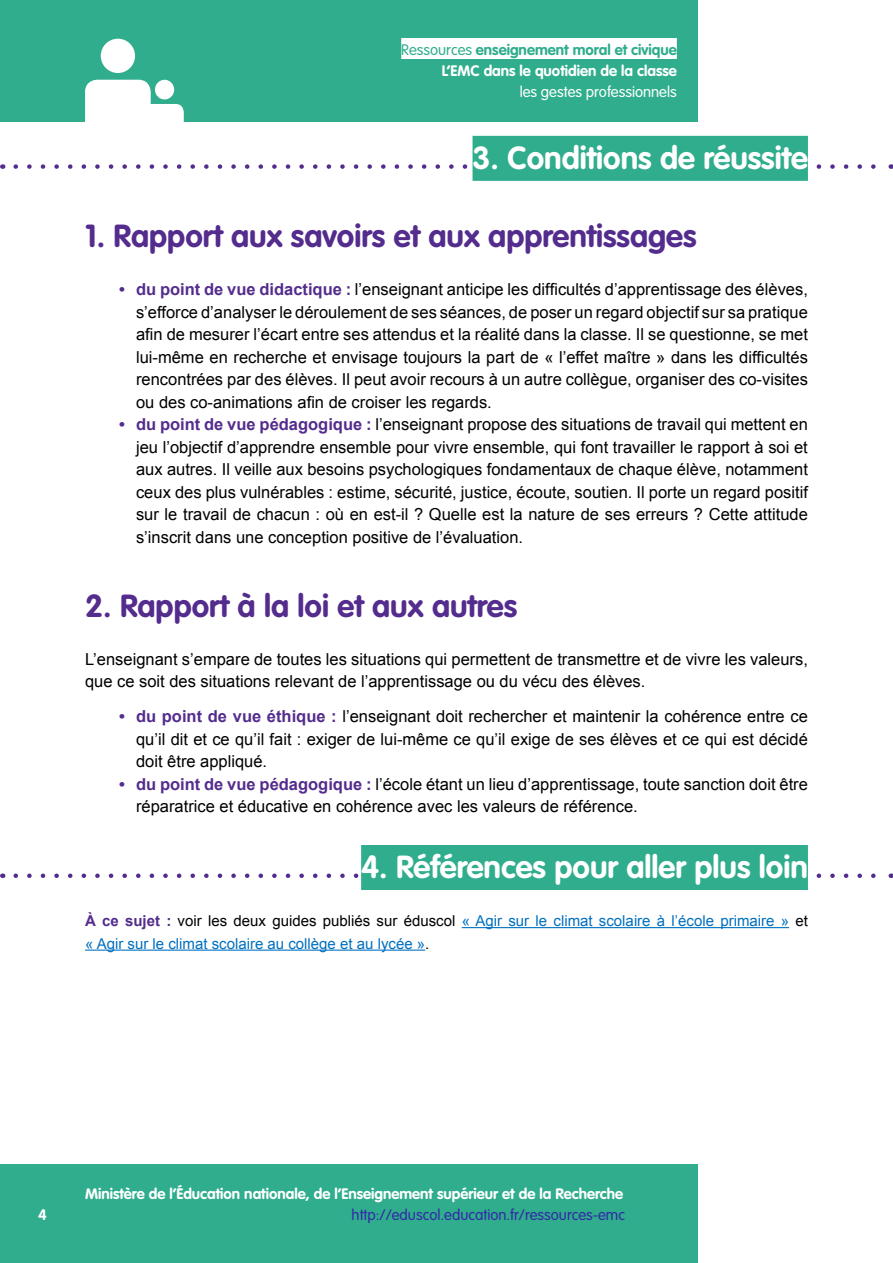
<style>
.page{position:relative;width:893px;height:1263px;background:#fff}
.page>*{position:absolute;margin:0;border:0;box-sizing:border-box;transform-origin:0 0}
.Titre_2{font:700 31.5px "VAG Rounded Std";color:#542c8d}
.Titre_1{font:700 31.5px "VAG Rounded Std";color:#fff}
.t1{font:16.5px/22.5px "Arial";color:#000;text-align:justify}
.t2{font:700 15px/21px "VAG Rounded Std";color:#fff;text-align:right}
.t3{font:15px/22.5px "Arial";color:#0070c0}
.t4{font:300 15px "VAG Rounded Std";color:#3229a7}
.t5{font:300 15px "VAG Rounded Std";color:#fff}
.s1{font-weight:300;color:#2fad8d}
.s2{color:#2fad8d}
.s3{font-weight:700;color:#542c8d}
.s4{color:#000}
</style>
<div class="page">
<div style="left:0;top:0;width:697px;height:122px;background:#2fad8d"></div>
<div style="left:155px;top:80px;width:19px;height:19px;background:#fff;border-radius:50%"></div>
<div style="left:85px;top:80px;width:66px;height:86px;background:#fff;border-radius:12px"></div>
<div style="left:134px;top:104px;width:50px;height:62px;background:#fff;border-radius:8px"></div>
<div style="left:101px;top:39px;width:34px;height:34px;background:#fff;border-radius:50%"></div>
<div style="left:401px;top:38px;width:276px;height:21px;background:#fff"></div>
<div style="left:0;top:1164px;width:697px;height:99px;background:#2fad8d"></div>
<svg style="left:16px;top:164px;width:860px;height:5px"></svg>
<div style="left:472px;top:136px;width:336px;height:45px;background:#2fad8d"></div>
<svg style="left:16px;top:873px;width:860px;height:5px"></svg>
<div style="left:361px;top:845px;width:447px;height:45px;background:#2fad8d"></div>
<hr style="left:462px;top:927px;width:327px;height:1px;background:#0070c0">
<hr style="left:85px;top:949px;width:340px;height:2px;background:#0070c0">
<p class="t2" style="left:401px;top:39px;width:277px"><span class="s1">Ressources</span> <span class="s2">enseignement moral et civique<br></span>L’EMC dans le quotidien de la classe</p>
<p class="t5" style="left:520px;top:83px;width:159px">les gestes professionnels</p>
<h1 class="Titre_1" style="left:472px;top:139px;width:337px">3. Conditions de réussite</h1>
<h2 class="Titre_2" style="left:85px;top:218px;width:613px">1. Rapport aux savoirs et aux apprentissages</h2>
<p class="t1" style="left:136px;top:278px;width:673px;text-indent:-17px"><span class="s3">• du point de vue didactique :</span> l’enseignant anticipe les difficultés d’apprentissage des élèves, s’efforce d’analyser le déroulement de ses séances, de poser un regard objectif sur sa pratique afin de mesurer l’écart entre ses attendus et la réalité dans la classe. Il se questionne, se met lui-même en recherche et envisage toujours la part de « l’effet maître » dans les difficultés rencontrées par des élèves. Il peut avoir recours à un autre collègue, organiser des co-visites ou des co-animations afin de croiser les regards.</p>
<p class="t1" style="left:136px;top:413px;width:673px;text-indent:-17px"><span class="s3">• du point de vue pédagogique :</span> l’enseignant propose des situations de travail qui mettent en jeu l’objectif d’apprendre ensemble pour vivre ensemble, qui font travailler le rapport à soi et aux autres. Il veille aux besoins psychologiques fondamentaux de chaque élève, notamment ceux des plus vulnérables : estime, sécurité, justice, écoute, soutien. Il porte un regard positif sur le travail de chacun : où en est-il ? Quelle est la nature de ses erreurs ? Cette attitude s’inscrit dans une conception positive de l’évaluation.</p>
<h2 class="Titre_2" style="left:85px;top:587px;width:434px">2. Rapport à la loi et aux autres</h2>
<p class="t1" style="left:85px;top:648px;width:724px">L’enseignant s’empare de toutes les situations qui permettent de transmettre et de vivre les valeurs, que ce soit des situations relevant de l’apprentissage ou du vécu des élèves.</p>
<p class="t1" style="left:136px;top:706px;width:673px;text-indent:-17px"><span class="s3">• du point de vue éthique :</span> l’enseignant doit rechercher et maintenir la cohérence entre ce qu’il dit et ce qu’il fait : exiger de lui-même ce qu’il exige de ses élèves et ce qui est décidé doit être appliqué.</p>
<p class="t1" style="left:136px;top:773px;width:673px;text-indent:-17px"><span class="s3">• du point de vue pédagogique :</span> l’école étant un lieu d’apprentissage, toute sanction doit être réparatrice et éducative en cohérence avec les valeurs de référence.</p>
<h1 class="Titre_1" style="left:361px;top:848px;width:448px">4. Références pour aller plus loin</h1>
<p class="t3" style="left:85px;top:910px;width:724px"><span class="s3">À ce sujet :</span> <span class="s4">voir les deux guides publiés sur éduscol</span> « Agir sur le climat scolaire à l’école primaire » <span class="s4">et </span>« Agir sur le climat scolaire au collège et au lycée »<span class="s4">.</span></p>
<p class="t2" style="left:85px;top:1184px;width:540px">Ministère de l’Éducation nationale, de l’Enseignement supérieur et de la Recherche</p>
<p class="t2" style="left:38px;top:1204px;width:10px">4</p>
<p class="t4" style="left:352px;top:1206px;width:275px">http://eduscol.education.fr/ressources-emc</p>
</div>
